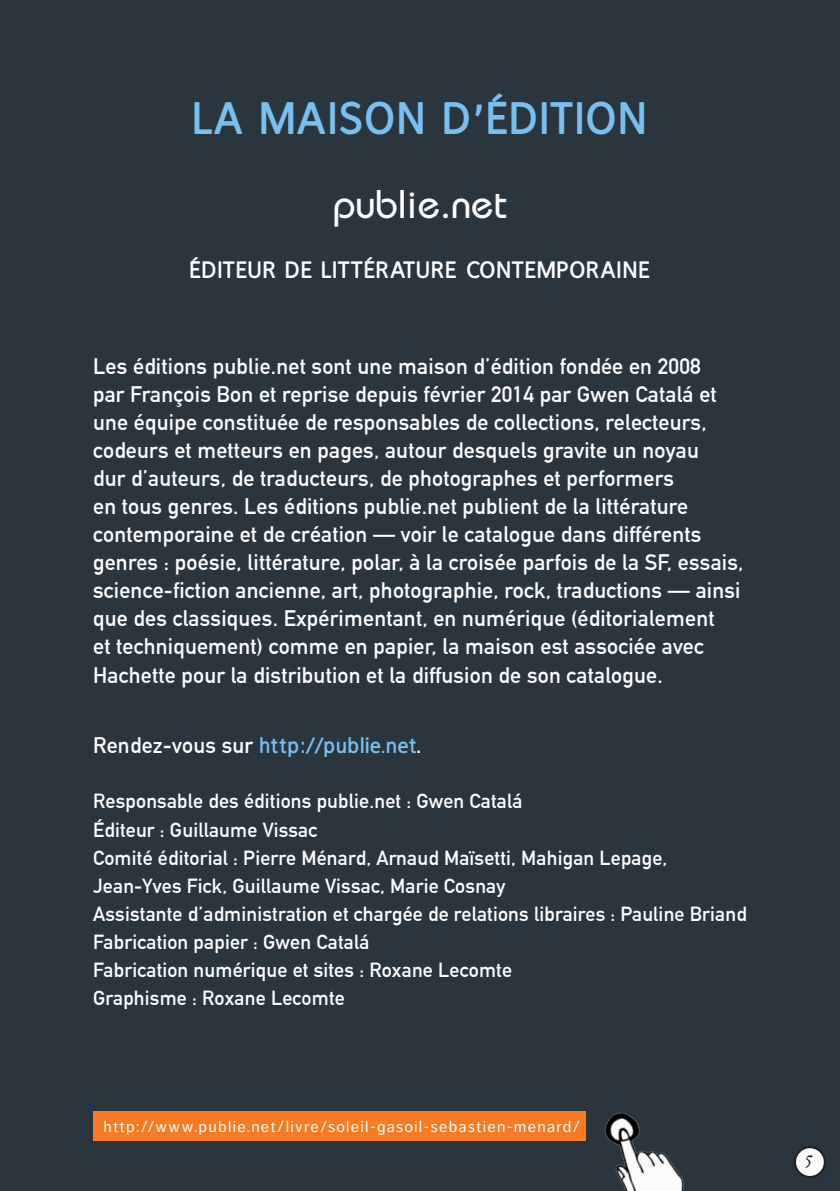
<style>
.page{position:relative;width:840px;height:1191px;background:#fff}
.page>*{position:absolute;margin:0;border:0;box-sizing:border-box;transform-origin:0 0}
.t1{font:700 46px "Fran Klein";color:#78c0f0}
.t2{font:500 40px "Bauhaus Std";color:#fff}
.t3{font:700 24px "Fran Klein";color:#fff}
.t4{font:700 22px/28px "DIN Alternate";letter-spacing:.01em;color:#fff}
.t5{font:700 22px "Fran Klein";color:#78c0f0}
.t6{font:700 20px/28px "DIN Alternate";letter-spacing:.01em;color:#fff}
.t7{font:18px "Anaktoria";color:#21211e}
.t8{font:16px "Dagny Pro";letter-spacing:.08em;color:#fff}
.s1{font-family:"DIN Alternate";color:#fff}
</style>
<div class="page">
<div style="left:0;top:0;width:839px;height:1191px;background:#2b353e"></div>
<div style="left:794px;top:1147px;width:30px;height:30px;background:#fff;border-radius:50%"></div>
<div style="left:793px;top:1146px;width:32px;height:32px;border:2px solid #21211e;border-radius:50%"></div>
<div style="left:93px;top:1110px;width:492px;height:30px;background:#f87b21"></div>
<img style="left:571px;top:1071px;width:137px;height:120px">
<h1 class="t1" style="left:192px;top:92px;width:456px">LA MAISON D’ÉDITION</h1>
<h2 class="t2" style="left:333px;top:181px;width:175px">publie.net</h2>
<p class="t3" style="left:189px;top:256px;width:463px">ÉDITEUR DE LITTÉRATURE CONTEMPORAINE</p>
<p class="t4" style="left:93px;top:351px;width:651px">Les éditions publie.net sont une maison d’édition fondée en 2008<br>par François Bon et reprise depuis février 2014 par Gwen Catalá et une équipe constituée de responsables de collections, relecteurs, codeurs et metteurs en pages, autour desquels gravite un noyau<br>dur d’auteurs, de traducteurs, de photographes et performers<br>en tous genres. Les éditions publie.net publient de la littérature contemporaine et de création — voir le catalogue dans différents genres : poésie, littérature, polar, à la croisée parfois de la SF, essais, science-fiction ancienne, art, photographie, rock, traductions — ainsi que des classiques. Expérimentant, en numérique (éditorialement<br>et techniquement) comme en papier, la maison est associée avec Hachette pour la distribution et la diffusion de son catalogue.</p>
<p class="t5" style="left:93px;top:732px;width:330px"><span class="s1">Rendez-vous sur</span> http://publie.net<span class="s1">.</span></p>
<p class="t6" style="left:93px;top:786px;width:654px">Responsable des éditions publie.net : Gwen Catalá<br>Éditeur : Guillaume Vissac<br>Comité éditorial : Pierre Ménard, Arnaud Maïsetti, Mahigan Lepage, Jean-Yves Fick, Guillaume Vissac, Marie Cosnay<br>Assistante d’administration et chargée de relations libraires : Pauline Briand Fabrication papier : Gwen Catalá<br>Fabrication numérique et sites : Roxane Lecomte<br>Graphisme : Roxane Lecomte</p>
<p class="t8" style="left:103px;top:1117px;width:478px">http://www.publie.net/livre/soleil-gasoil-sebastien-menard/</p>
<p class="t7" style="left:804px;top:1150px;width:10px">5</p>
</div>
